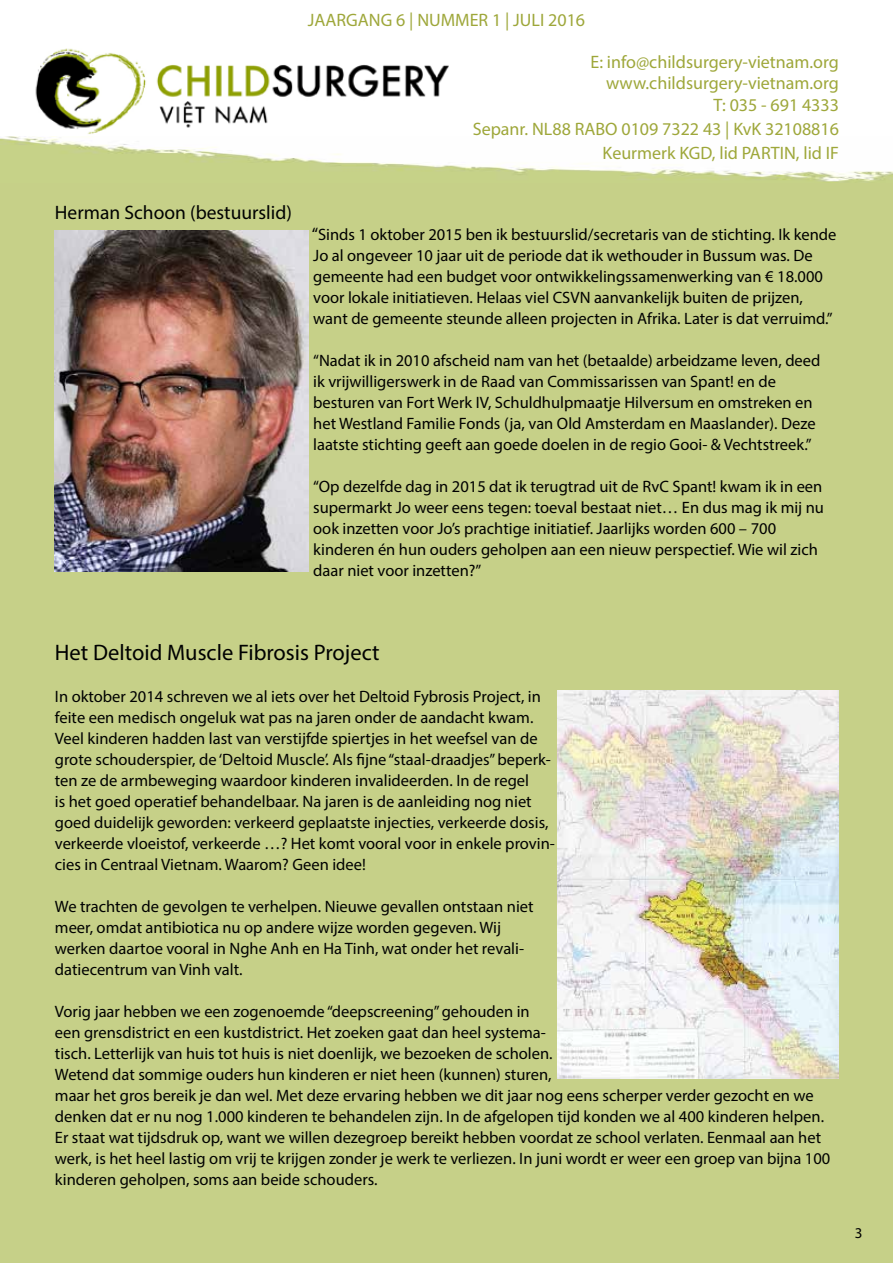
<style>
.page{position:relative;width:893px;height:1263px;background:#fff}
.page>*{position:absolute;margin:0;border:0;box-sizing:border-box;transform-origin:0 0}
.t1{font:22.5px "Myriad Pro";color:#000101}
.t2{font:19.5px "Myriad Pro";color:#000101}
.t3{font:18px/21.6px "Myriad Pro";color:#9ea73a;text-align:right}
.t4{font:16.5px/21px "Myriad Pro";color:#000101}
.t5{font:16.5px/21px "Myriad Pro";color:#000}
.t6{font:15px "Myriad Pro";color:#000101}
.s1{font-size:18px}
</style>
<div class="page">
<div style="left:0;top:137px;width:893px;height:1126px;background:#c6d088"></div>
<img style="left:35px;top:48px;width:414px;height:86px">
<img style="left:0;top:136px;width:893px;height:46px">
<img style="left:55px;top:231px;width:253px;height:340px">
<img style="left:557px;top:690px;width:282px;height:388px">
<p class="t3" style="left:308px;top:9px;width:279px">JAARGANG 6 | NUMMER 1 | JULI 2016</p>
<p class="t3" style="left:590px;top:50px;width:250px">E: info@childsurgery-vietnam.org www.childsurgery-vietnam.org<br>T: 035 - 691 4333</p>
<p class="t3" style="left:473px;top:116px;width:368px;line-height:24px">Sepanr. NL88 RABO 0109 7322 43 | KvK 32108816<br>Keurmerk KGD, lid PARTIN, lid IF</p>
<p class="t2" style="left:55px;top:201px;width:239px">Herman Schoon (bestuurslid)</p>
<p class="t5" style="left:312px;top:224px;width:526px"><span class="s1">“</span>Sinds 1 oktober 2015 ben ik bestuurslid/secretaris van de stichting. Ik kende Jo al ongeveer 10 jaar uit de periode dat ik wethouder in Bussum was. De gemeente had een budget voor ontwikkelingssamenwerking van € 18.000 voor lokale initiatieven. Helaas viel CSVN aanvankelijk buiten de prijzen, want de gemeente steunde alleen projecten in Afrika. Later is dat verruimd.”</p>
<p class="t5" style="left:313px;top:350px;width:509px">“Nadat ik in 2010 afscheid nam van het (betaalde) arbeidzame leven, deed ik vrijwilligerswerk in de Raad van Commissarissen van Spant! en de besturen van Fort Werk IV, Schuldhulpmaatje Hilversum en omstreken en het Westland Familie Fonds (ja, van Old Amsterdam en Maaslander). Deze laatste stichting geeft aan goede doelen in de regio Gooi- &amp; Vechtstreek.”</p>
<p class="t5" style="left:313px;top:476px;width:512px">“Op dezelfde dag in 2015 dat ik terugtrad uit de RvC Spant! kwam ik in een supermarkt Jo weer eens tegen: toeval bestaat niet… En dus mag ik mij nu ook inzetten voor Jo’s prachtige initiatief. Jaarlijks worden 600 – 700 kinderen én hun ouders geholpen aan een nieuw perspectief. Wie wil zich daar niet voor inzetten?”</p>
<h1 class="t1" style="left:55px;top:639px;width:326px">Het Deltoid Muscle Fibrosis Project</h1>
<p class="t4" style="left:55px;top:686px;width:501px">In oktober 2014 schreven we al iets over het Deltoid Fybrosis Project, in feite een medisch ongeluk wat pas na jaren onder de aandacht kwam.<br>Veel kinderen hadden last van verstijfde spiertjes in het weefsel van de grote schouderspier, de ‘Deltoid Muscle’. Als fijne “staal-draadjes” beperk&shy;ten ze de armbeweging waardoor kinderen invalideerden. In de regel<br>is het goed operatief behandelbaar. Na jaren is de aanleiding nog niet goed duidelijk geworden: verkeerd geplaatste injecties, verkeerde dosis, verkeerde vloeistof, verkeerde …? Het komt vooral voor in enkele provin&shy;cies in Centraal Vietnam. Waarom? Geen idee!</p>
<p class="t4" style="left:55px;top:896px;width:480px">We trachten de gevolgen te verhelpen. Nieuwe gevallen ontstaan niet meer, omdat antibiotica nu op andere wijze worden gegeven. Wij werken daartoe vooral in Nghe Anh en Ha Tinh, wat onder het revali&shy;datiecentrum van Vinh valt.</p>
<p class="t4" style="left:55px;top:1001px;width:777px">Vorig jaar hebben we een zogenoemde “deepscreening” gehouden in<br>een grensdistrict en een kustdistrict. Het zoeken gaat dan heel systema-<br>tisch. Letterlijk van huis tot huis is niet doenlijk, we bezoeken de scholen.<br>Wetend dat sommige ouders hun kinderen er niet heen (kunnen) sturen,<br>maar het gros bereik je dan wel. Met deze ervaring hebben we dit jaar nog eens scherper verder gezocht en we denken dat er nu nog 1.000 kinderen te behandelen zijn. In de afgelopen tijd konden we al 400 kinderen helpen.<br>Er staat wat tijdsdruk op, want we willen dezegroep bereikt hebben voordat ze school verlaten. Eenmaal aan het werk, is het heel lastig om vrij te krijgen zonder je werk te verliezen. In juni wordt er weer een groep van bijna 100 kinderen geholpen, soms aan beide schouders.</p>
<p class="t6" style="left:855px;top:1224px;width:9px">3</p>
</div>
